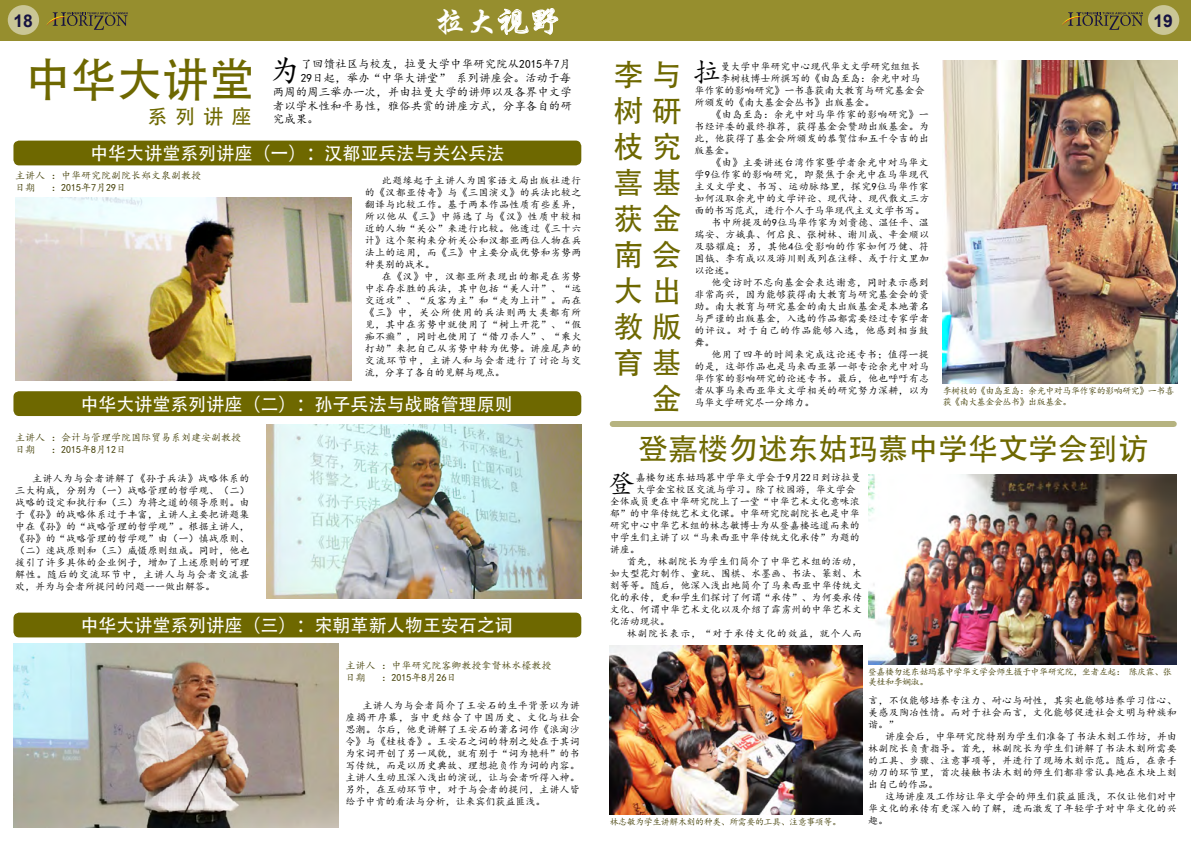
<style>
.page{position:relative;width:1191px;height:842px;background:#fff}
.page>*{position:absolute;margin:0;border:0;box-sizing:border-box;transform-origin:0 0}
.t1{font:46px "Adobe Heiti Std";color:#6e6800}
.t2{font:32px "ST Xingkai";color:#fff}
.t3{font:31.6px "Kai Ti";color:#000}
.t4{font:30px/36px "Adobe Heiti Std";color:#6e6800;text-align:justify}
.t5{font:27.5px "Kai Ti";color:#000}
.t6{font:20px "Adobe Heiti Std";color:#6e6800}
.t7{font:18px "Adobe Heiti Std";color:#fff}
.t8{font:700 17.5px "Arial";color:#161241}
.t9{font:11.5px "Kai Ti";color:#000}
.t10{font:10px/12px "Kai Ti";letter-spacing:.02em;color:#000;text-align:justify}
.t11{font:10px "Kai Ti";color:#000}
.t12{font:10px/12px "Kai Ti";color:#3f3b00}
.t13{font:10px "Kai Ti";letter-spacing:.04em;color:#000}
.t14{font:10px "Kai Ti";letter-spacing:.07em;color:#000}
.t15{font:10px "Kai Ti";letter-spacing:.075em;color:#000}
.t16{font:9px/10.8px "Kai Ti";letter-spacing:-.05em;color:#3f3b00}
</style>
<div class="page">
<div style="left:13px;top:141px;width:568px;height:24px;background:#6e6800;border-radius:6px"></div>
<div style="left:13px;top:391px;width:568px;height:25px;background:#6e6800;border-radius:6px"></div>
<div style="left:13px;top:613px;width:568px;height:24px;background:#6e6800;border-radius:6px"></div>
<div style="left:0;top:0;width:1191px;height:40px;background:#968e2e"></div>
<svg style="left:46px;top:12px;width:81px;height:18px"></svg>
<svg style="left:497px;top:8px;width:62px;height:27px"></svg>
<div style="left:612px;top:421px;width:561px;height:6px;background:#b6b380"></div>
<div style="left:8px;top:5px;width:31px;height:30px;background:#cac696;border-radius:50%"></div>
<svg style="left:1062px;top:12px;width:81px;height:18px"></svg>
<div style="left:1148px;top:5px;width:31px;height:30px;background:#cac696;border-radius:50%"></div>
<img style="left:15px;top:197px;width:336px;height:184px">
<img style="left:266px;top:424px;width:315px;height:175px">
<img style="left:13px;top:644px;width:326px;height:184px">
<img style="left:942px;top:60px;width:235px;height:323px">
<img style="left:868px;top:474px;width:308px;height:191px">
<img style="left:609px;top:646px;width:253px;height:168px">
<h2 class="t2" style="left:433px;top:5px;width:129px">拉大视野</h2>
<h3 class="t8" style="left:13px;top:9px;width:21px">18</h3>
<h3 class="t8" style="left:1153px;top:9px;width:21px">19</h3>
<h1 class="t1" style="left:25px;top:53px;width:232px">中华大讲堂</h1>
<h3 class="t6" style="left:147px;top:105px;width:106px">系列讲座</h3>
<h3 class="t3" style="left:269px;top:55px;width:33px">为</h3>
<p class="t9" style="left:301px;top:58px;width:272px">了回馈社区与校友，拉曼大学中华研究院从2015年7月</p>
<p class="t9" style="left:301px;top:72px;width:272px">29日起，举办“中华大讲堂” 系列讲座会。活动于每</p>
<p class="t9" style="left:273px;top:86px;width:301px">两周的周三举办一次，并由拉曼大学的讲师以及各界中文学</p>
<p class="t9" style="left:273px;top:100px;width:301px">者以学术性和平易性，雅俗共赏的讲座方式，分享各自的研</p>
<p class="t9" style="left:273px;top:113px;width:47px">究成果。</p>
<h3 class="t7" style="left:90px;top:142px;width:415px">中华大讲堂系列讲座（一）：汉都亚兵法与关公兵法</h3>
<p class="t12" style="left:15px;top:170px;width:187px">主讲人：中华研究院副院长郑文泉副教授日期</p>
<p class="t12" style="left:51px;top:182px;width:76px">：2015年7月29日</p>
<p class="t10" style="left:365px;top:175px;width:218px;text-indent:17px">此题缘起于主讲人为国家语文局出版社进行的《汉都亚传奇》与《三国演义》的兵法比较之翻译与比较工作。基于两本作品性质有些差异，所以他从《三》中筛选了与《汉》性质中较相近的人物“关公”来进行比较。他透过《三十六计》这个架构来分析关公和汉都亚两位人物在兵法上的运用，而《三》中主要分成优势和劣势两种类别的战术。</p>
<p class="t10" style="left:365px;top:271px;width:218px;text-indent:17px">在《汉》中，汉都亚所表现出的都是在劣势中求存求胜的兵法，其中包括“美人计”、“远交近攻”、“反客为主”和“走为上计”。而在《三》中，关公所使用的兵法则两大类都有所见，其中在劣势中就使用了“树上开花”、“假痴不癫”，同时也使用了“借刀杀人”、“乘火打劫”来把自己从劣势中转为优势。讲座尾声的交流环节中，主讲人和与会者进行了讨论与交流，分享了各自的见解与观点。</p>
<h3 class="t7" style="left:81px;top:393px;width:433px">中华大讲堂系列讲座（二）：孙子兵法与战略管理原则</h3>
<p class="t12" style="left:15px;top:432px;width:227px">主讲人：会计与管理学院国际贸易系刘建安副教授日期</p>
<p class="t12" style="left:51px;top:444px;width:76px">：2015年8月12日</p>
<p class="t10" style="left:15px;top:473px;width:236px;text-indent:17px">主讲人为与会者讲解了《孙子兵法》战略体系的三大构成，分别为（一）战略管理的哲学观、（二）战略的设定和执行和（三）为将之道的领导原则。由于《孙》的战略体系过于丰富，主讲人主要把讲题集中在《孙》的“战略管理的哲学观”。根据主讲人，《孙》的“战略管理的哲学观”由（一）慎战原则、（二）速战原则和（三）威慑原则组成。同时，他也援引了许多具体的企业例子，增加了上述原则的可理解性。随后的交流环节中，主讲人与与会者交流甚欢，并为与会者所提问的问题一一做出解答。</p>
<h3 class="t7" style="left:81px;top:614px;width:433px">中华大讲堂系列讲座（三）：宋朝革新人物王安石之词</h3>
<p class="t12" style="left:345px;top:659px;width:207px">主讲人：中华研究院客卿教授拿督林水檺教授日期</p>
<p class="t12" style="left:381px;top:671px;width:76px">：2015年8月26日</p>
<p class="t10" style="left:345px;top:699px;width:236px;text-indent:17px">主讲人为与会者简介了王安石的生平背景以为讲座揭开序幕，当中更结合了中国历史、文化与社会思潮。尔后，他更讲解了王安石的著名词作《浪淘沙令》与《桂枝香》。王安石之词的特别之处在于其词为宋词开创了另一风貌，就有别于“词为艳科”的书写传统，而是以历史典故、理想抱负作为词的内容。主讲人生动且深入浅出的演说，让与会者听得入神。另外，在互动环节中，对于与会者的提问，主讲人皆给予中肯的看法与分析，让来宾们获益匪浅。</p>
<h3 class="t4" style="left:613px;top:58px;width:70px">李与树研枝究喜基获金南会大出教版育基</h3>
<h3 class="t4" style="left:651px;top:382px;width:31px">金</h3>
<h3 class="t5" style="left:693px;top:59px;width:29px">拉</h3>
<p class="t11" style="left:720px;top:62px;width:201px">曼大学中华研究中心现代华文文学研究组组长</p>
<p class="t11" style="left:720px;top:74px;width:201px">李树枝博士所撰写的《由岛至岛：余光中对马</p>
<p class="t11" style="left:694px;top:86px;width:231px">华作家的影响研究》一书喜获南大教育与研究基金会</p>
<p class="t11" style="left:694px;top:98px;width:181px">所颁发的《南大基金会丛书》出版基金。</p>
<p class="t10" style="left:711px;top:109px;width:219px">《由岛至岛：余光中对马华作家的影响研究》一</p>
<p class="t10" style="left:694px;top:121px;width:236px">书经评委的最终推荐，获得基金会赞助出版基金。为</p>
<p class="t10" style="left:694px;top:133px;width:236px">此，他获得了基金会所颁发的恭贺信和五千令吉的出</p>
<p class="t10" style="left:694px;top:145px;width:41px">版基金。</p>
<p class="t10" style="left:711px;top:157px;width:219px">《由》主要讲述台湾作家暨学者余光中对马华文</p>
<p class="t13" style="left:694px;top:170px;width:236px">学9位作家的影响研究，即聚焦于余光中在马华现代</p>
<p class="t13" style="left:694px;top:182px;width:236px">主义文学史、书写、运动脉络里，探究9位马华作家</p>
<p class="t10" style="left:694px;top:193px;width:236px">如何汲取余光中的文学评论、现代诗、现代散文三方</p>
<p class="t11" style="left:694px;top:206px;width:231px">面的书写范式，进行个人于马华现代主义文学书写。</p>
<p class="t10" style="left:711px;top:217px;width:219px">书中所提及的9位马华作家为刘贵德、温任平、温</p>
<p class="t10" style="left:694px;top:229px;width:236px">瑞安、方娥真、何启良、张树林、谢川成、辛金顺以</p>
<p class="t13" style="left:694px;top:242px;width:236px">及骆耀庭；另，其他4位受影响的作家如何乃健、符</p>
<p class="t10" style="left:694px;top:253px;width:236px">国钺、李有成以及游川则或列在注释、或于行文里加</p>
<p class="t10" style="left:694px;top:265px;width:41px">以论述。</p>
<p class="t10" style="left:711px;top:277px;width:219px">他受访时不忘向基金会表达谢意，同时表示感到</p>
<p class="t10" style="left:694px;top:289px;width:236px">非常高兴，因为能够获得南大教育与研究基金会的资</p>
<p class="t10" style="left:694px;top:301px;width:236px">助。南大教育与研究基金的南大出版基金是本地著名</p>
<p class="t10" style="left:694px;top:313px;width:236px">与严谨的出版基金，入选的作品都需要经过专家学者</p>
<p class="t14" style="left:694px;top:326px;width:236px">的评议。对于自己的作品能够入选，他感到相当鼓</p>
<p class="t10" style="left:694px;top:337px;width:21px">舞。</p>
<p class="t10" style="left:711px;top:349px;width:219px">他用了四年的时间来完成这论述专书；值得一提</p>
<p class="t10" style="left:694px;top:361px;width:236px">的是，这部作品也是马来西亚第一部专论余光中对马</p>
<p class="t10" style="left:694px;top:373px;width:236px">华作家的影响研究的论述专书。最后，他也呼吁有志</p>
<p class="t10" style="left:694px;top:385px;width:236px">者从事马来西亚华文文学相关的研究努力深耕，以为</p>
<p class="t11" style="left:694px;top:398px;width:121px">马华文学研究尽一分绵力。</p>
<p class="t16" style="left:942px;top:385px;width:233px">李树枝的《由岛至岛：余光中对马华作家的影响研究》一书喜获《南大基金会丛书》出版基金。</p>
<h3 class="t4" style="left:638px;top:432px;width:511px">登嘉楼勿述东姑玛慕中学华文学会到访</h3>
<h3 class="t5" style="left:608px;top:470px;width:29px">登</h3>
<p class="t11" style="left:636px;top:473px;width:226px">嘉楼勿述东姑玛慕中学华文学会于9月22日到访拉曼</p>
<p class="t11" style="left:636px;top:485px;width:221px">大学金宝校区交流与学习。除了校园游，华文学会</p>
<p class="t11" style="left:609px;top:497px;width:251px">全体成员更在中华研究院上了一堂“中华艺术文化意味浓</p>
<p class="t11" style="left:609px;top:509px;width:251px">郁”的中华传统艺术文化课。中华研究院副院长也是中华</p>
<p class="t11" style="left:609px;top:521px;width:251px">研究中心中华艺术组的林志敏博士为从登嘉楼远道而来的</p>
<p class="t11" style="left:609px;top:533px;width:251px">中学生们主讲了以“马来西亚中华传统文化承传”为题的</p>
<p class="t10" style="left:609px;top:544px;width:31px">讲座。</p>
<p class="t10" style="left:626px;top:556px;width:237px">首先，林副院长为学生们简介了中华艺术组的活动，</p>
<p class="t10" style="left:609px;top:568px;width:254px">如大型花灯制作、童玩、围棋、水墨画、书法、篆刻、木</p>
<p class="t10" style="left:609px;top:580px;width:254px">刻等等。随后，他深入浅出地简介了马来西亚中华传统文</p>
<p class="t10" style="left:609px;top:592px;width:254px">化的承传，更和学生们探讨了何谓“承传”、为何要承传</p>
<p class="t10" style="left:609px;top:604px;width:254px">文化、何谓中华艺术文化以及介绍了霹雳州的中华艺术文</p>
<p class="t10" style="left:609px;top:616px;width:61px">化活动现状。</p>
<p class="t15" style="left:626px;top:629px;width:237px">林副院长表示，“对于承传文化的效益，就个人而</p>
<p class="t16" style="left:609px;top:816px;width:233px">林志敏为学生讲解木刻的种类、所需要的工具、注意事项等。</p>
<p class="t16" style="left:868px;top:666px;width:305px">登嘉楼勿述东姑玛慕中学华文学会师生摄于中华研究院，坐者左起： 陈庆霖、张美桂和李娴淑。</p>
<p class="t10" style="left:868px;top:694px;width:310px">言，不仅能够培养专注力、耐心与耐性，其实也能够培养学习信心、美感及陶冶性情。而对于社会而言，文化能够促进社会文明与种族和谐。”</p>
<p class="t10" style="left:868px;top:730px;width:310px;text-indent:17px">讲座会后，中华研究院特别为学生们准备了书法木刻工作坊，并由林副院长负责指导。首先，林副院长为学生们讲解了书法木刻所需要的工具、步骤、注意事项等，并进行了现场木刻示范。随后，在亲手动刀的环节里，首次接触书法木刻的师生们都非常认真地在木块上刻出自己的作品。</p>
<p class="t10" style="left:868px;top:790px;width:310px;text-indent:17px">这场讲座及工作坊让华文学会的师生们获益匪浅，不仅让他们对中华文化的承传有更深入的了解，进而激发了年轻学子对中华文化的兴趣。</p>
</div>
